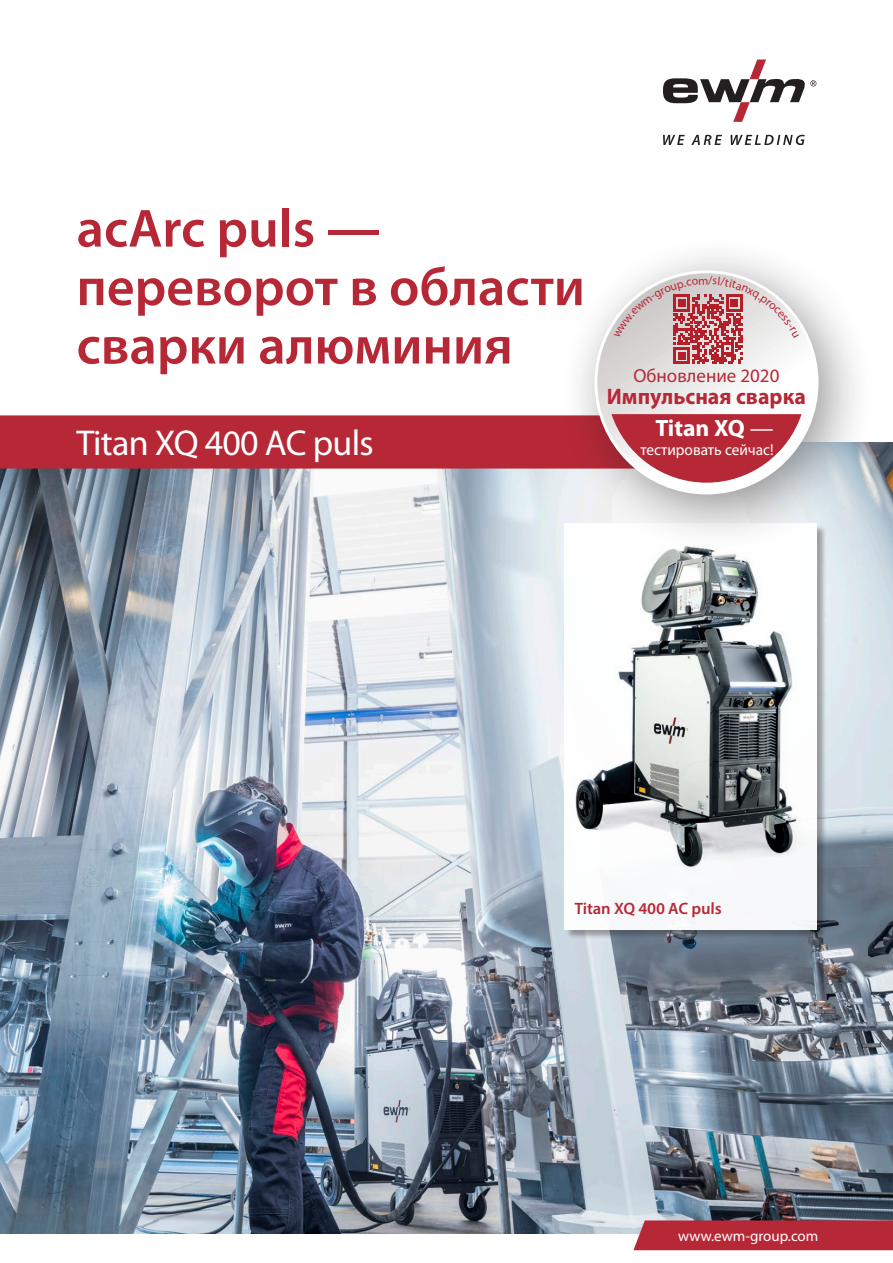
<style>
.page{position:relative;width:893px;height:1263px;background:#fff}
.page>*{position:absolute;margin:0;border:0;box-sizing:border-box;transform-origin:0 0}
.t1{font:600 54px/58.5px "Myriad Pro";color:#b72837}
.t2{font:36px "Myriad Pro";letter-spacing:-.02em;color:#fff}
.t3{font:700 23.7px "Myriad Pro";color:#fff}
.t4{font:700 22.5px "Myriad Pro";color:#b72837}
.t5{font:18.9px "Myriad Pro";color:#b72837}
.t6{font:600 16.5px "Myriad Pro";color:#b72837}
.t7{font:15.75px "Myriad Pro";color:#fff}
.t8{font:15px "Myriad Pro";color:#fff}
.s1{font-weight:400}
</style>
<div class="page">
<img style="left:0;top:443px;width:893px;height:790px">
<svg style="left:663px;top:135px;width:142px;height:10px"></svg>
<svg style="left:663px;top:60px;width:153px;height:62px"></svg>
<div style="left:565px;top:524px;width:262px;height:416px;background:#231f20;opacity:.4"></div>
<div style="left:564px;top:523px;width:252px;height:406px;background:#f7f8f9"></div>
<div style="left:633px;top:1220px;width:260px;height:30px;background:#b72837"></div>
<img style="left:546px;top:511px;width:289px;height:377px">
<div style="left:559px;top:235px;width:317px;height:317px;background:#231f20;opacity:.46"></div>
<svg style="left:597px;top:273px;width:219px;height:219px"></svg>
<svg style="left:0;top:414px;width:801px;height:69px;background:#b94e5b"></svg>
<svg style="left:614px;top:276px;width:185px;height:88px"></svg>
<p class="t1" style="left:77px;top:198px;width:510px">acArc puls — переворот в области сварки алюминия</p>
<p class="t2" style="left:77px;top:421px;width:299px">Titan XQ 400 AC puls</p>
<p class="t5" style="left:633px;top:364px;width:147px">Обновление 2020</p>
<p class="t4" style="left:607px;top:382px;width:201px">Импульсная сварка</p>
<p class="t3" style="left:655px;top:413px;width:120px">Titan XQ <span class="s1">—</span></p>
<p class="t7" style="left:640px;top:440px;width:135px">тестировать сейчас!</p>
<p class="t6" style="left:574px;top:898px;width:149px">Titan XQ 400 AC puls</p>
<p class="t8" style="left:678px;top:1227px;width:142px">www.ewm-group.com</p>
</div>
